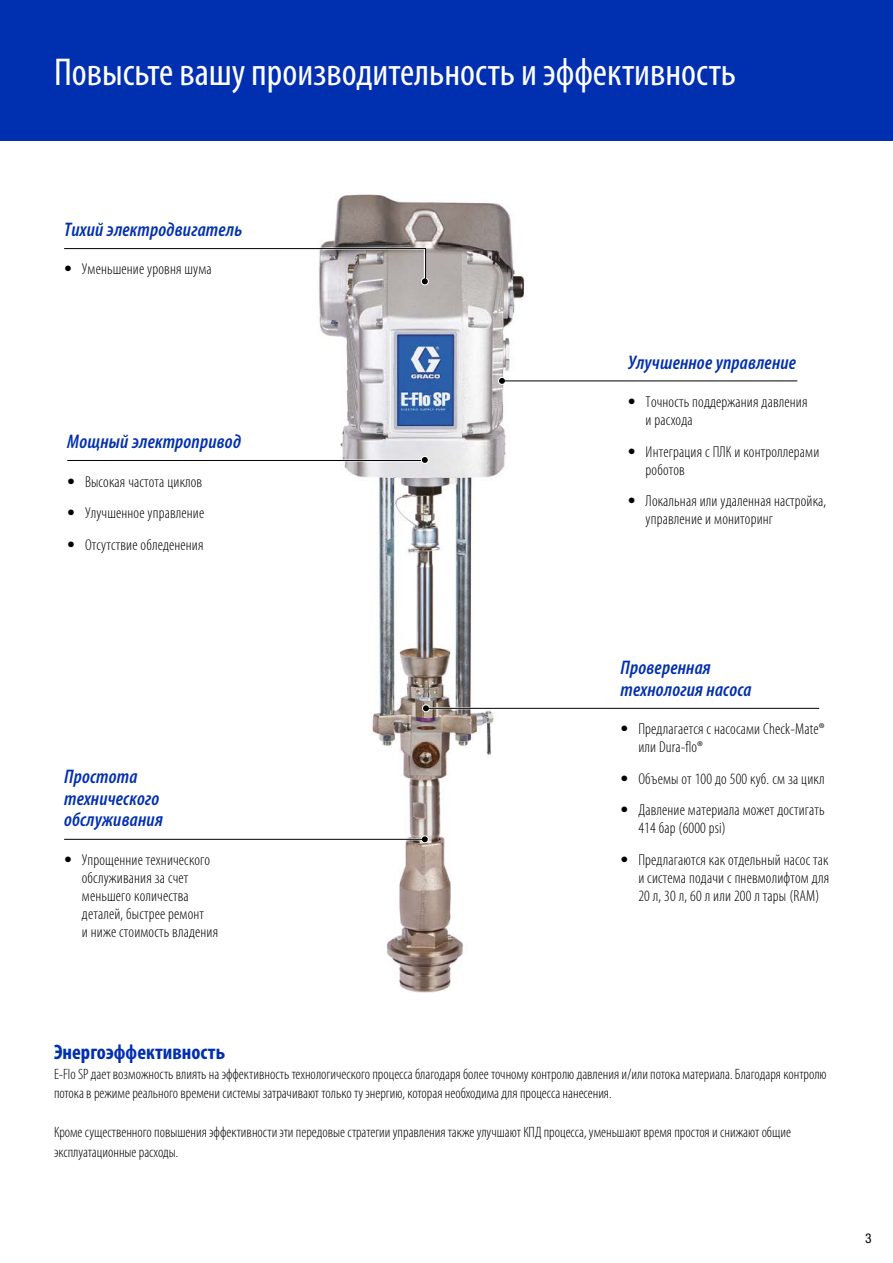
<style>
.page{position:relative;width:893px;height:1263px;background:#fff}
.page>*{position:absolute;margin:0;border:0;box-sizing:border-box;transform-origin:0 0}
.t1{font:condensed 39px "Myriad Pro";color:#fff}
.t2{font:700 condensed 21px "Myriad Pro";color:#002fb0}
.t3{font:italic 600 condensed 19.8px/21.8px "Myriad Pro";letter-spacing:.01em;color:#002fb0}
.t4{font:300 condensed 15.75px/18px "Myriad Pro";letter-spacing:.01em;color:#000}
.t5{font:300 condensed 15px/19.5px "Myriad Pro";color:#000}
.t6{font:condensed 13.5px "Helvetica Neue LT Std";color:#000}
.s1{font-family:"Helvetica Neue LT Std"}
</style>
<div class="page">
<div style="left:0;top:0;width:893px;height:140px;background:#002fb0"></div>
<img style="left:319px;top:194px;width:206px;height:798px">
<svg style="left:64px;top:247px;width:364px;height:37px"></svg>
<hr style="left:80px;top:459px;width:345px;height:2px;background:#fff">
<hr style="left:67px;top:460px;width:359px;height:1px;background:#000">
<hr style="left:503px;top:380px;width:324px;height:2px;background:#fff">
<svg style="left:498px;top:377px;width:8px;height:8px"></svg>
<svg style="left:499px;top:378px;width:6px;height:6px"></svg>
<hr style="left:502px;top:381px;width:295px;height:1px;background:#000">
<hr style="left:74px;top:838px;width:351px;height:2px;background:#fff">
<svg style="left:421px;top:835px;width:8px;height:8px"></svg>
<svg style="left:422px;top:836px;width:6px;height:6px"></svg>
<hr style="left:64px;top:839px;width:362px;height:1px;background:#000">
<hr style="left:426px;top:707px;width:391px;height:2px;background:#fff">
<svg style="left:422px;top:704px;width:8px;height:8px"></svg>
<svg style="left:423px;top:705px;width:6px;height:6px"></svg>
<hr style="left:426px;top:708px;width:393px;height:1px;background:#000">
<svg style="left:421px;top:456px;width:8px;height:8px"></svg>
<svg style="left:422px;top:457px;width:6px;height:6px"></svg>
<h1 class="t1" style="left:54px;top:49px;width:684px">Повысьте вашу производительность и эффективность</h1>
<p class="t3" style="left:64px;top:218px;width:180px">Тихий электродвигатель</p>
<p class="t4" style="left:64px;top:260px;width:149px"><span class="s1">•</span> Уменьшение уровня шума</p>
<p class="t3" style="left:67px;top:430px;width:175px">Мощный электропривод</p>
<p class="t4" style="left:67px;top:472px;width:137px"><span class="s1">•</span> Высокая частота циклов</p>
<p class="t4" style="left:67px;top:504px;width:138px"><span class="s1">•</span> Улучшенное управление</p>
<p class="t4" style="left:67px;top:535px;width:138px"><span class="s1">•</span> Отсутствие обледенения</p>
<p class="t3" style="left:628px;top:351px;width:170px">Улучшенное управление</p>
<p class="t4" style="left:646px;top:393px;width:163px;text-indent:-18px"><span class="s1">•</span> Точность поддержания давления и расхода</p>
<p class="t4" style="left:646px;top:443px;width:175px;text-indent:-18px"><span class="s1">•</span> Интеграция с ПЛК и контроллерами роботов</p>
<p class="t4" style="left:646px;top:492px;width:182px;text-indent:-18px"><span class="s1">•</span> Локальная или удаленная настройка, управление и мониторинг</p>
<p class="t3" style="left:64px;top:765px;width:100px">Простота технического обслуживания</p>
<p class="t4" style="left:82px;top:851px;width:138px;text-indent:-18px"><span class="s1">•</span> Упрощенние технического обслуживания за счет меньшего количества деталей, быстрее ремонт<br>и ниже стоимость владения</p>
<p class="t3" style="left:621px;top:656px;width:132px">Проверенная технология насоса</p>
<p class="t4" style="left:638px;top:720px;width:188px;text-indent:-18px"><span class="s1">•</span> Предлагается с насосами Check-Mate® или Dura-flo®</p>
<p class="t4" style="left:621px;top:769px;width:205px"><span class="s1">•</span> Объемы от 100 до 500 куб. см за цикл</p>
<p class="t4" style="left:638px;top:801px;width:188px;text-indent:-18px"><span class="s1">•</span> Давление материала может достигать<br>414 бар (6000 psi)</p>
<p class="t4" style="left:638px;top:850px;width:192px;text-align:justify;text-indent:-18px"><span class="s1">•</span> Предлагаются как отдельный насос так и система подачи с пневмолифтом для 20 л, 30 л, 60 л или 200 л тары (RAM)</p>
<h2 class="t2" style="left:54px;top:1039px;width:173px">Энергоэффективность</h2>
<p class="t5" style="left:54px;top:1064px;width:774px">E-Flo SP дает возможность влиять на эффективность технологического процесса благодаря более точному контролю давления и/или потока материала. Благодаря контролю потока в режиме реального времени системы затрачивают только ту энергию, которая необходима для процесса нанесения.</p>
<p class="t5" style="left:54px;top:1122px;width:739px">Кроме существенного повышения эффективности эти передовые стратегии управления также улучшают КПД процесса, уменьшают время простоя и снижают общие эксплуатационные расходы.</p>
<p class="t6" style="left:865px;top:1230px;width:8px">3</p>
</div>
